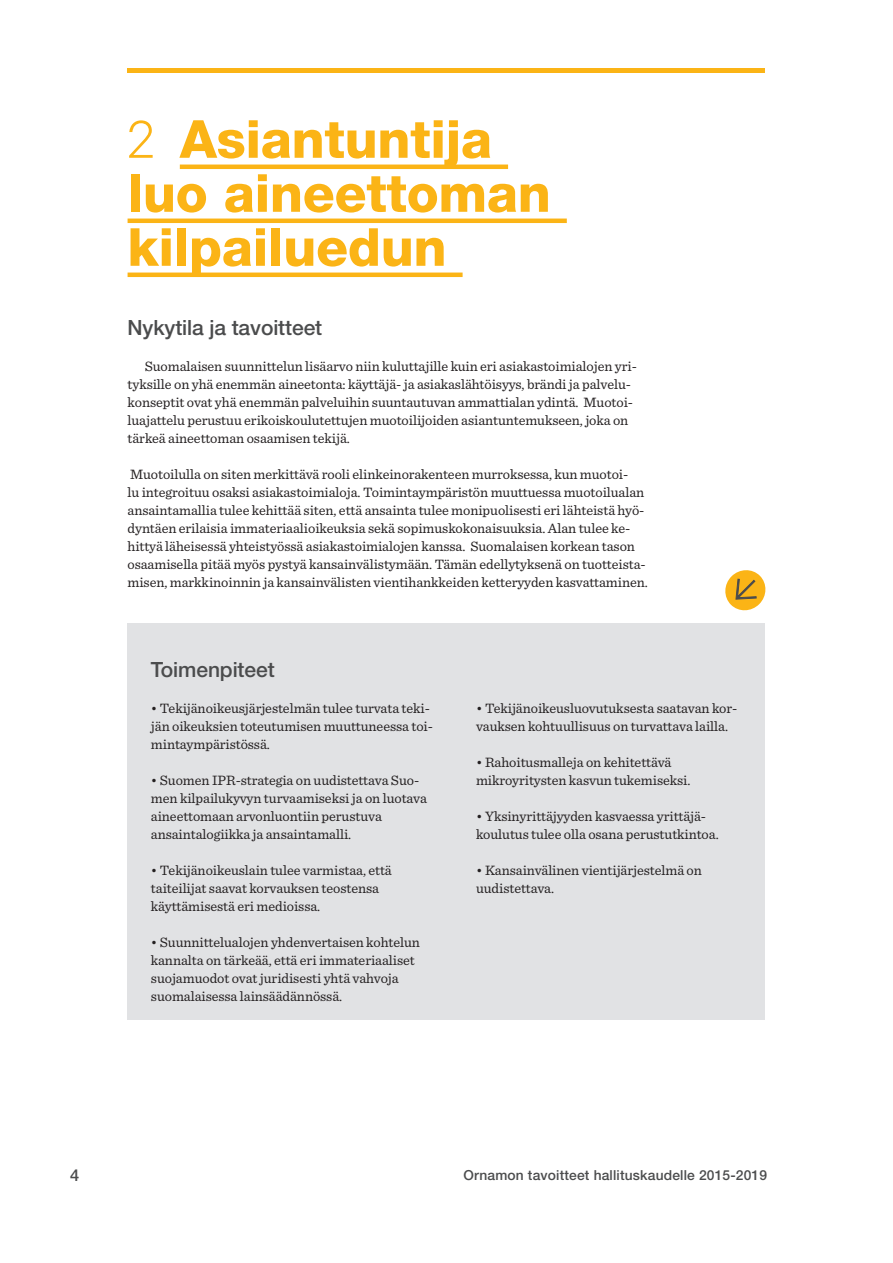
<style>
.page{position:relative;width:893px;height:1263px;background:#fff}
.page>*{position:absolute;margin:0;border:0;box-sizing:border-box;transform-origin:0 0}
.pääotsikko{font:800 52.5px/54px "Helvetica Neue LT Std";letter-spacing:-.005em;color:#fbb416}
.leipis__lista{font:500 21px "Helvetica Neue LT Std";letter-spacing:-.005em;color:#4b4c4d}
.t1{font:500 16.5px "Helvetica Neue LT Std";color:#4b4c4d}
.leipis__lista-2{font:14.25px/18px "Sentinel";letter-spacing:-.005em;color:#231f20}
.t2{font:500 13.8px "Helvetica Neue LT Std";letter-spacing:.01em;color:#4b4c4d}
.s1{font-family:"Calibre";font-weight:300;font-size:60px}
</style>
<div class="page">
<div style="left:128px;top:68px;width:637px;height:5px;background:#fbb416"></div>
<hr style="left:180px;top:165px;width:328px;height:4px;background:#fbb416">
<hr style="left:128px;top:219px;width:439px;height:4px;background:#fbb416">
<hr style="left:128px;top:273px;width:335px;height:4px;background:#fbb416">
<div style="left:128px;top:623px;width:637px;height:396px;background:#e1e2e4"></div>
<svg style="left:725px;top:570px;width:41px;height:41px"></svg>
<p class="pääotsikko" style="left:128px;top:112px;width:425px"><span class="s1">2</span> Asiantuntija luo aineettoman kilpailuedun</p>
<p class="leipis__lista" style="left:128px;top:315px;width:196px">Nykytila ja tavoitteet</p>
<p class="leipis__lista-2" style="left:128px;top:356px;width:511px;text-indent:17px">Suomalaisen suunnittelun lisäarvo niin kuluttajille kuin eri asiakastoimialojen yri&shy;tyksille on yhä enemmän aineetonta: käyttäjä- ja asiakaslähtöisyys, brändi ja palvelu&shy;konseptit ovat yhä enemmän palveluihin suuntautuvan ammattialan ydintä. Muotoi&shy;luajattelu perustuu erikoiskoulutettujen muotoilijoiden asiantuntemukseen, joka on tärkeä aineettoman osaamisen tekijä.</p>
<p class="leipis__lista-2" style="left:128px;top:464px;width:522px">Muotoilulla on siten merkittävä rooli elinkeinorakenteen murroksessa, kun muotoi-<br>lu integroituu osaksi asiakastoimialoja. Toimintaympäristön muuttuessa muotoilualan ansaintamallia tulee kehittää siten, että ansainta tulee monipuolisesti eri lähteistä hyö&shy;dyntäen erilaisia immateriaalioikeuksia sekä sopimuskokonaisuuksia. Alan tulee ke&shy;hittyä läheisessä yhteistyössä asiakastoimialojen kanssa. Suomalaisen korkean tason osaamisella pitää myös pystyä kansainvälistymään. Tämän edellytyksenä on tuotteista&shy;misen, markkinoinnin ja kansainvälisten vientihankkeiden ketteryyden kasvattaminen.</p>
<p class="leipis__lista" style="left:151px;top:657px;width:125px">Toimenpiteet</p>
<p class="leipis__lista-2" style="left:151px;top:698px;width:283px">• Tekijänoikeusjärjestelmän tulee turvata teki&shy;jän oikeuksien toteutumisen muuttuneessa toi&shy;mintaympäristössä.</p>
<p class="leipis__lista-2" style="left:151px;top:770px;width:277px">• Suomen IPR-strategia on uudistettava Suo&shy;men kilpailukyvyn turvaamiseksi ja on luotava aineettomaan arvonluontiin perustuva ansaintalogiikka ja ansaintamalli.</p>
<p class="leipis__lista-2" style="left:151px;top:860px;width:242px">• Tekijänoikeuslain tulee varmistaa, että taiteilijat saavat korvauksen teostensa käyttämisestä eri medioissa.</p>
<p class="leipis__lista-2" style="left:151px;top:932px;width:271px">• Suunnittelualojen yhdenvertaisen kohtelun kannalta on tärkeää, että eri immateriaaliset suojamuodot ovat juridisesti yhtä vahvoja suomalaisessa lainsäädännössä.</p>
<p class="leipis__lista-2" style="left:476px;top:698px;width:263px">• Tekijänoikeusluovutuksesta saatavan kor&shy;vauksen kohtuullisuus on turvattava lailla.</p>
<p class="leipis__lista-2" style="left:476px;top:752px;width:216px">• Rahoitusmalleja on kehitettävä mikroyritysten kasvun tukemiseksi.</p>
<p class="leipis__lista-2" style="left:476px;top:806px;width:244px">• Yksinyrittäjyyden kasvaessa yrittäjä&shy;koulutus tulee olla osana perustutkintoa.</p>
<p class="leipis__lista-2" style="left:476px;top:860px;width:227px">• Kansainvälinen vientijärjestelmä on uudistettava.</p>
<p class="t1" style="left:70px;top:1165px;width:11px">4</p>
<p class="t2" style="left:463px;top:1167px;width:305px">Ornamon tavoitteet hallituskaudelle 2015-2019</p>
</div>
